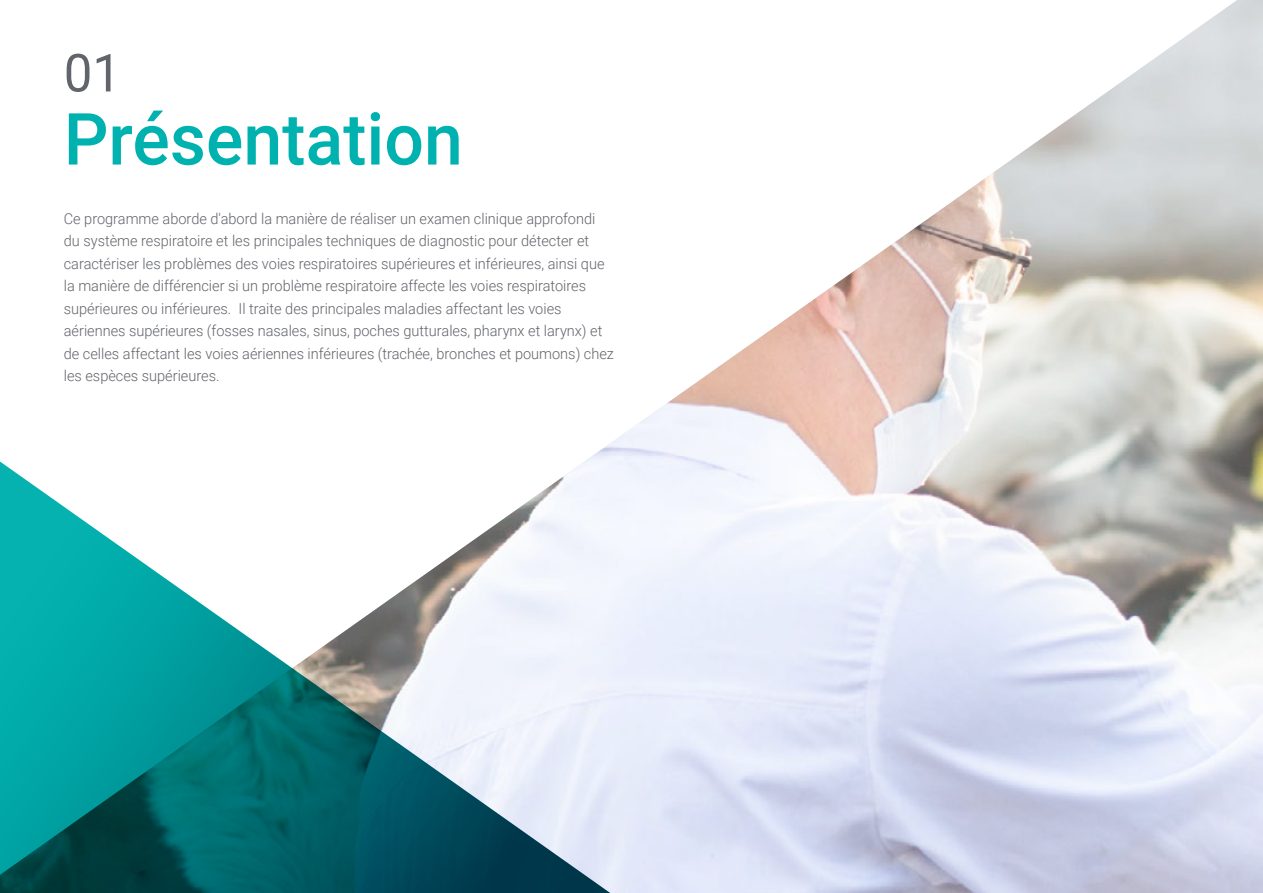
<style>
.page{position:relative;width:1263px;height:893px;background:#fff}
.page>*{position:absolute;margin:0;border:0;box-sizing:border-box;transform-origin:0 0}
.t1{font:500 72px "Roboto";color:#00b2af}
.t2{font:52.5px "Roboto";color:#61646a}
.t3{font:300 15px/22.5px "Roboto";color:#61646a}
</style>
<div class="page">
<img style="left:607px;top:0;width:656px;height:893px">
<svg style="left:0;top:446px;width:640px;height:447px"></svg>
<h2 class="t2" style="left:64px;top:36px;width:59px">01</h2>
<h1 class="t1" style="left:64px;top:89px;width:401px">Présentation</h1>
<p class="t3" style="left:64px;top:207px;width:552px">Ce programme aborde d'abord la manière de réaliser un examen clinique approfondi du système respiratoire et les principales techniques de diagnostic pour détecter et caractériser les problèmes des voies respiratoires supérieures et inférieures, ainsi que la manière de différencier si un problème respiratoire affecte les voies respiratoires supérieures ou inférieures. Il traite des principales maladies affectant les voies aériennes supérieures (fosses nasales, sinus, poches gutturales, pharynx et larynx) et de celles affectant les voies aériennes inférieures (trachée, bronches et poumons) chez les espèces supérieures.</p>
</div>
